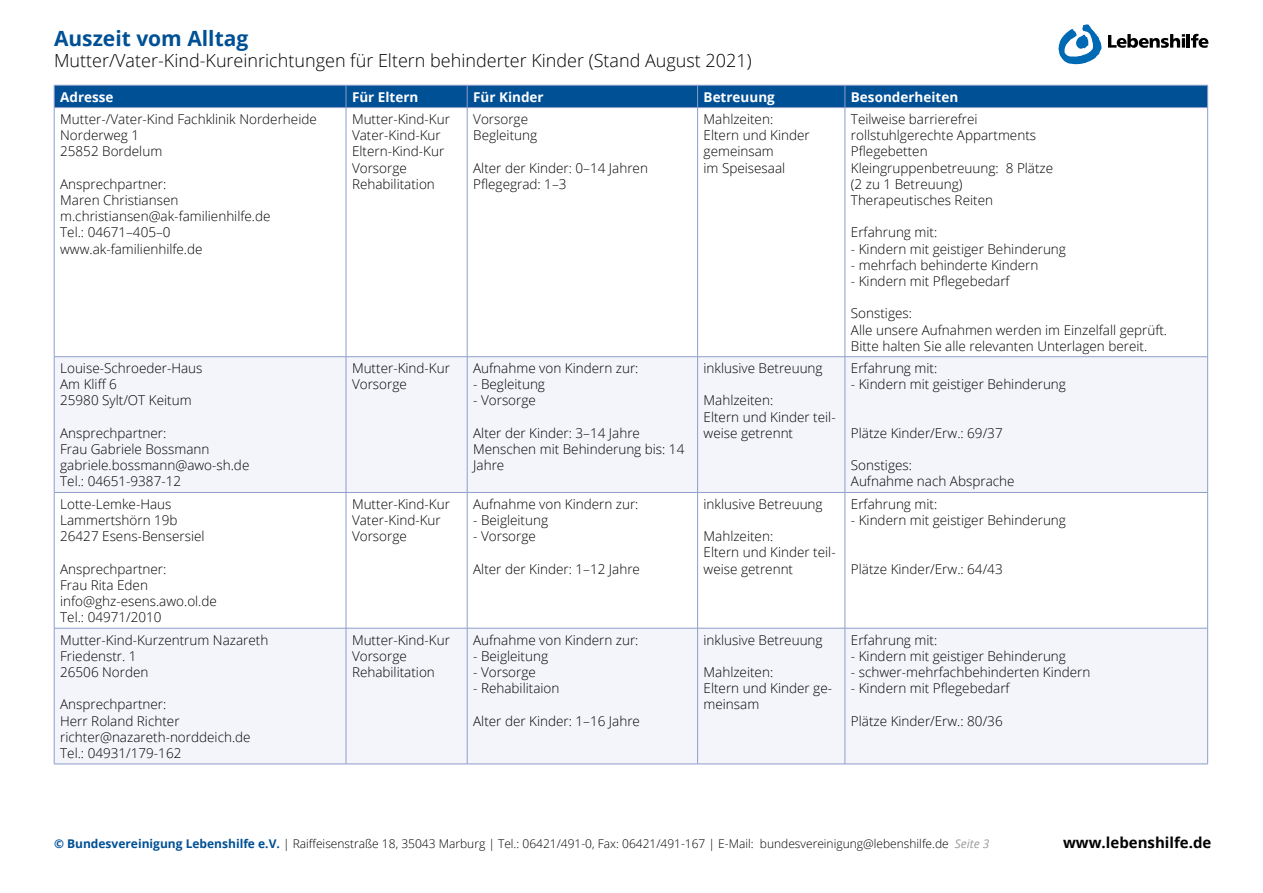
<style>
.page{position:relative;width:1263px;height:893px;background:#fff}
.page>*{position:absolute;margin:0;border:0;box-sizing:border-box;transform-origin:0 0}
.t1{font:700 21px "Open Sans";color:#005095}
.t2{font:300 18px "Open Sans";color:#000}
.t3{font:700 15px "Open Sans";color:#000}
.t4{font:300 13.5px/16.2px "Open Sans";color:#000}
.t5{font:700 13.5px "Open Sans";color:#fff}
.t6{font:300 12px "Open Sans";color:#000}
.s1{font-weight:700;color:#005095}
.s2{font-weight:400;font-style:italic;color:#9d9d9c}
</style>
<div class="page">
<svg style="left:1058px;top:24px;width:44px;height:40px"></svg>
<svg style="left:1108px;top:34px;width:77px;height:14px"></svg>
<hr style="left:1187px;top:34px;width:3px;height:14px;background:#000">
<svg style="left:1191px;top:34px;width:17px;height:14px"></svg>
<svg style="left:55px;top:357px;width:1152px;height:407px;fill:#f4f5fb"></svg>
<hr style="left:54px;top:628px;width:1px;height:136px;background:#8f9eca">
<hr style="left:346px;top:628px;width:1px;height:136px;background:#8f9eca">
<hr style="left:467px;top:628px;width:1px;height:136px;background:#8f9eca">
<hr style="left:697px;top:628px;width:1px;height:136px;background:#8f9eca">
<hr style="left:845px;top:628px;width:1px;height:136px;background:#8f9eca">
<hr style="left:1207px;top:628px;width:1px;height:136px;background:#8f9eca">
<hr style="left:54px;top:357px;width:1px;height:135px;background:#8f9eca">
<hr style="left:346px;top:357px;width:1px;height:135px;background:#8f9eca">
<hr style="left:467px;top:357px;width:1px;height:135px;background:#8f9eca">
<hr style="left:697px;top:357px;width:1px;height:135px;background:#8f9eca">
<hr style="left:845px;top:357px;width:1px;height:135px;background:#8f9eca">
<hr style="left:1207px;top:357px;width:1px;height:135px;background:#8f9eca">
<hr style="left:54px;top:492px;width:292px;height:1px;background:#8f9eca">
<hr style="left:54px;top:493px;width:1px;height:135px;background:#8f9eca">
<hr style="left:346px;top:492px;width:121px;height:1px;background:#8f9eca">
<hr style="left:346px;top:493px;width:1px;height:135px;background:#8f9eca">
<hr style="left:467px;top:492px;width:231px;height:1px;background:#8f9eca">
<hr style="left:467px;top:493px;width:1px;height:135px;background:#8f9eca">
<hr style="left:698px;top:492px;width:147px;height:1px;background:#8f9eca">
<hr style="left:697px;top:493px;width:1px;height:135px;background:#8f9eca">
<hr style="left:845px;top:492px;width:363px;height:1px;background:#8f9eca">
<hr style="left:845px;top:493px;width:1px;height:135px;background:#8f9eca">
<hr style="left:1207px;top:493px;width:1px;height:135px;background:#8f9eca">
<hr style="left:54px;top:628px;width:292px;height:1px;background:#8f9eca">
<hr style="left:346px;top:628px;width:121px;height:1px;background:#8f9eca">
<hr style="left:467px;top:628px;width:231px;height:1px;background:#8f9eca">
<hr style="left:698px;top:628px;width:147px;height:1px;background:#8f9eca">
<hr style="left:845px;top:628px;width:363px;height:1px;background:#8f9eca">
<hr style="left:54px;top:764px;width:292px;height:1px;background:#8f9eca">
<hr style="left:346px;top:764px;width:121px;height:1px;background:#8f9eca">
<hr style="left:467px;top:764px;width:231px;height:1px;background:#8f9eca">
<hr style="left:698px;top:764px;width:147px;height:1px;background:#8f9eca">
<hr style="left:845px;top:764px;width:363px;height:1px;background:#8f9eca">
<div style="left:54px;top:85px;width:1154px;height:22px;background:#005095"></div>
<hr style="left:54px;top:107px;width:292px;height:1px;background:#8f9eca">
<hr style="left:346px;top:107px;width:121px;height:1px;background:#8f9eca">
<hr style="left:467px;top:107px;width:231px;height:1px;background:#8f9eca">
<hr style="left:698px;top:107px;width:147px;height:1px;background:#8f9eca">
<hr style="left:845px;top:107px;width:363px;height:1px;background:#8f9eca">
<hr style="left:54px;top:108px;width:1px;height:248px;background:#8f9eca">
<hr style="left:346px;top:108px;width:1px;height:248px;background:#8f9eca">
<hr style="left:467px;top:108px;width:1px;height:248px;background:#8f9eca">
<hr style="left:697px;top:108px;width:1px;height:248px;background:#8f9eca">
<hr style="left:845px;top:108px;width:1px;height:248px;background:#8f9eca">
<hr style="left:1207px;top:108px;width:1px;height:248px;background:#8f9eca">
<hr style="left:54px;top:356px;width:292px;height:1px;background:#8f9eca">
<hr style="left:346px;top:356px;width:121px;height:1px;background:#8f9eca">
<hr style="left:467px;top:356px;width:231px;height:1px;background:#8f9eca">
<hr style="left:698px;top:356px;width:147px;height:1px;background:#8f9eca">
<hr style="left:845px;top:356px;width:363px;height:1px;background:#8f9eca">
<h1 class="t1" style="left:54px;top:23px;width:196px">Auszeit vom Alltag</h1>
<h2 class="t2" style="left:54px;top:49px;width:699px">Mutter/Vater-Kind-Kureinrichtungen für Eltern behinderter Kinder (Stand August 2021)</h2>
<p class="t5" style="left:60px;top:87px;width:55px">Adresse</p>
<p class="t5" style="left:352px;top:87px;width:68px">Für Eltern</p>
<p class="t5" style="left:473px;top:87px;width:72px">Für Kinder</p>
<p class="t5" style="left:704px;top:87px;width:73px">Betreuung</p>
<p class="t5" style="left:851px;top:87px;width:109px">Besonderheiten</p>
<p class="t4" style="left:60px;top:111px;width:258px">Mutter-/Vater-Kind Fachklinik Norderheide<br>Norderweg 1<br>25852 Bordelum</p>
<p class="t4" style="left:60px;top:175px;width:212px">Ansprechpartner:<br>Maren Christiansen m.christiansen@ak-familienhilfe.de<br>Tel.: 04671–405–0 www.ak-familienhilfe.de</p>
<p class="t4" style="left:704px;top:111px;width:108px">Mahlzeiten:<br>Eltern und Kinder gemeinsam<br>im Speisesaal</p>
<p class="t4" style="left:851px;top:111px;width:204px">Teilweise barrierefrei rollstuhlgerechte Appartments<br>Pflegebetten<br>Kleingruppenbetreuung: 8 Plätze (2 zu 1 Betreuung)<br>Therapeutisches Reiten</p>
<p class="t4" style="left:851px;top:224px;width:88px">Erfahrung mit:</p>
<p class="t4" style="left:851px;top:240px;width:217px">- Kindern mit geistiger Behinderung</p>
<p class="t4" style="left:851px;top:256px;width:189px">- mehrfach behinderte Kindern</p>
<p class="t4" style="left:851px;top:273px;width:160px">- Kindern mit Pflegebedarf</p>
<p class="t4" style="left:851px;top:305px;width:318px">Sonstiges:<br>Alle unsere Aufnahmen werden im Einzelfall geprüft.<br>Bitte halten Sie alle relevanten Unterlagen bereit.</p>
<p class="t4" style="left:352px;top:111px;width:99px">Mutter-Kind-Kur<br>Vater-Kind-Kur<br>Eltern-Kind-Kur<br>Vorsorge<br>Rehabilitation</p>
<p class="t4" style="left:473px;top:111px;width:65px">Vorsorge<br>Begleitung</p>
<p class="t4" style="left:473px;top:159px;width:176px">Alter der Kinder: 0–14 Jahren<br>Pflegegrad: 1–3</p>
<p class="t4" style="left:60px;top:360px;width:144px">Louise-Schroeder-Haus<br>Am Kliff 6<br>25980 Sylt/OT Keitum</p>
<p class="t4" style="left:60px;top:424px;width:191px">Ansprechpartner:<br>Frau Gabriele Bossmann gabriele.bossmann@awo-sh.de<br>Tel.: 04651-9387-12</p>
<p class="t4" style="left:60px;top:495px;width:146px">Lotte-Lemke-Haus<br>Lammertshörn 19b<br>26427 Esens-Bensersiel</p>
<p class="t4" style="left:60px;top:560px;width:158px">Ansprechpartner:<br>Frau Rita Eden info@ghz-esens.awo.ol.de<br>Tel.: 04971/2010</p>
<p class="t4" style="left:60px;top:631px;width:210px">Mutter-Kind-Kurzentrum Nazareth<br>Friedenstr. 1<br>26506 Norden</p>
<p class="t4" style="left:60px;top:696px;width:192px">Ansprechpartner:<br>Herr Roland Richter richter@nazareth-norddeich.de<br>Tel.: 04931/179-162</p>
<p class="t4" style="left:352px;top:360px;width:99px">Mutter-Kind-Kur<br>Vorsorge</p>
<p class="t4" style="left:473px;top:360px;width:167px">Aufnahme von Kindern zur:</p>
<p class="t4" style="left:473px;top:376px;width:73px">- Begleitung</p>
<p class="t4" style="left:473px;top:392px;width:64px">- Vorsorge</p>
<p class="t4" style="left:473px;top:424px;width:213px">Alter der Kinder: 3–14 Jahre<br>Menschen mit Behinderung bis: 14<br>Jahre</p>
<p class="t4" style="left:352px;top:495px;width:99px">Mutter-Kind-Kur<br>Vater-Kind-Kur<br>Vorsorge</p>
<p class="t4" style="left:473px;top:495px;width:167px">Aufnahme von Kindern zur:</p>
<p class="t4" style="left:473px;top:512px;width:76px">- Beigleitung</p>
<p class="t4" style="left:473px;top:528px;width:64px">- Vorsorge</p>
<p class="t4" style="left:473px;top:560px;width:168px">Alter der Kinder: 1–12 Jahre</p>
<p class="t4" style="left:704px;top:360px;width:121px">inklusive Betreuung</p>
<p class="t4" style="left:704px;top:392px;width:134px">Mahlzeiten:<br>Eltern und Kinder teil&shy;weise getrennt</p>
<p class="t4" style="left:704px;top:495px;width:121px">inklusive Betreuung</p>
<p class="t4" style="left:704px;top:528px;width:134px">Mahlzeiten:<br>Eltern und Kinder teil&shy;weise getrennt</p>
<p class="t4" style="left:851px;top:360px;width:88px">Erfahrung mit:</p>
<p class="t4" style="left:851px;top:376px;width:217px">- Kindern mit geistiger Behinderung</p>
<p class="t4" style="left:851px;top:424px;width:153px">Plätze Kinder/Erw.: 69/37</p>
<p class="t4" style="left:851px;top:457px;width:165px">Sonstiges:<br>Aufnahme nach Absprache</p>
<p class="t4" style="left:851px;top:495px;width:88px">Erfahrung mit:</p>
<p class="t4" style="left:851px;top:512px;width:217px">- Kindern mit geistiger Behinderung</p>
<p class="t4" style="left:851px;top:560px;width:153px">Plätze Kinder/Erw.: 64/43</p>
<p class="t4" style="left:352px;top:631px;width:99px">Mutter-Kind-Kur<br>Vorsorge<br>Rehabilitation</p>
<p class="t4" style="left:473px;top:631px;width:167px">Aufnahme von Kindern zur:</p>
<p class="t4" style="left:473px;top:647px;width:76px">- Beigleitung</p>
<p class="t4" style="left:473px;top:664px;width:64px">- Vorsorge</p>
<p class="t4" style="left:473px;top:680px;width:88px">- Rehabilitaion</p>
<p class="t4" style="left:473px;top:712px;width:168px">Alter der Kinder: 1–16 Jahre</p>
<p class="t4" style="left:704px;top:631px;width:121px">inklusive Betreuung</p>
<p class="t4" style="left:704px;top:664px;width:130px">Mahlzeiten:<br>Eltern und Kinder ge&shy;meinsam</p>
<p class="t4" style="left:851px;top:631px;width:88px">Erfahrung mit:</p>
<p class="t4" style="left:851px;top:647px;width:217px">- Kindern mit geistiger Behinderung</p>
<p class="t4" style="left:851px;top:664px;width:241px">- schwer-mehrfachbehinderten Kindern</p>
<p class="t4" style="left:851px;top:680px;width:160px">- Kindern mit Pflegebedarf</p>
<p class="t4" style="left:851px;top:712px;width:153px">Plätze Kinder/Erw.: 80/36</p>
<p class="t6" style="left:54px;top:836px;width:937px"><span class="s1">© Bundesvereinigung Lebenshilfe e.V.</span> | Raiffeisenstraße 18, 35043 Marburg | Tel.: 06421/491-0, Fax: 06421/491-167 | E-Mail: bundesvereinigung@lebenshilfe.de <span class="s2">Seite 3</span></p>
<p class="t3" style="left:1063px;top:832px;width:150px">www.lebenshilfe.de</p>
</div>
